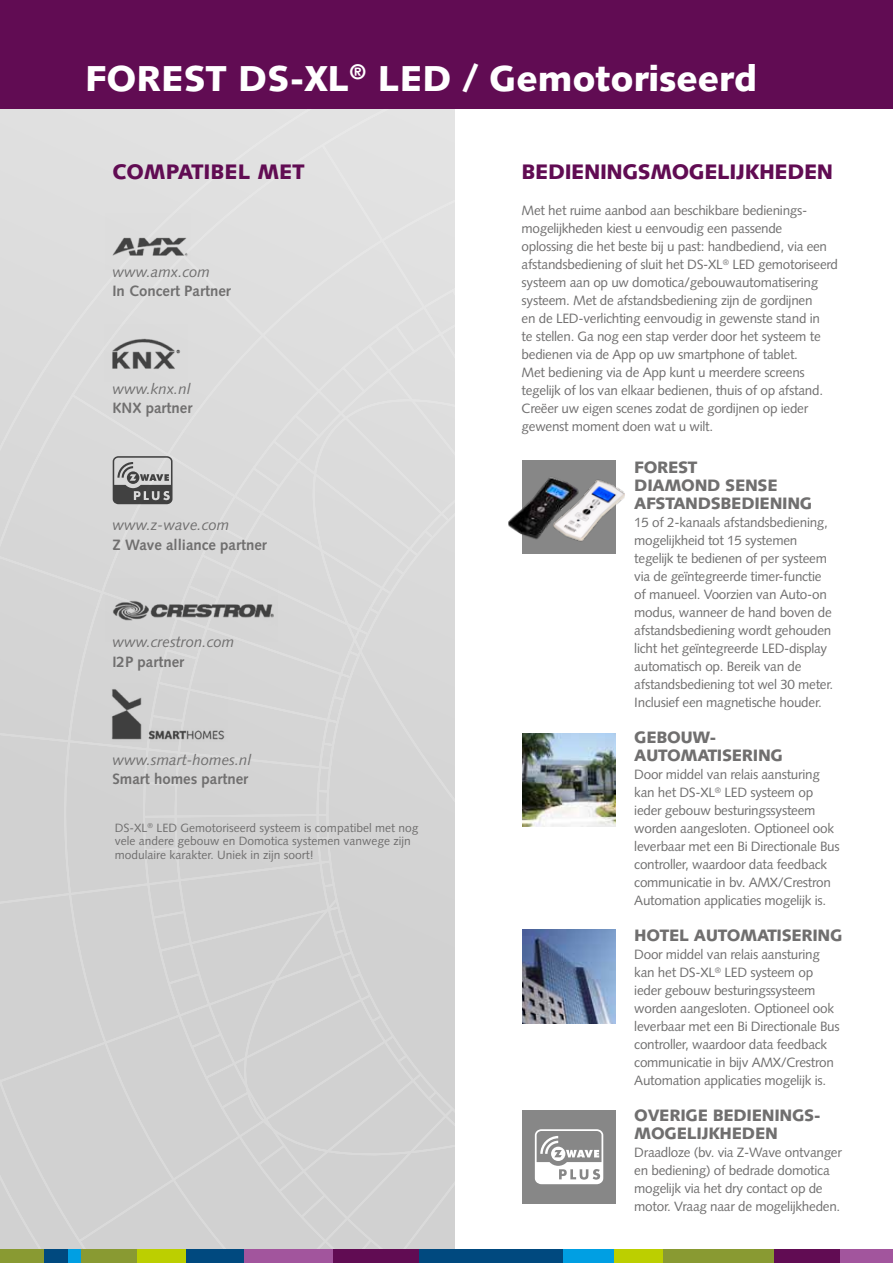
<style>
.page{position:relative;width:893px;height:1263px;background:#fff}
.page>*{position:absolute;margin:0;border:0;box-sizing:border-box;transform-origin:0 0}
.t1{font:900 36px "Syntax";color:#fff}
.t2{font:900 21px "Syntax";letter-spacing:-.02em;color:#610c53}
.t3{font:900 21px "Syntax";color:#610c53}
.t4{font:900 16.5px/18px "Syntax";letter-spacing:-.02em;color:#706f6f}
.t5{font:700 15px "Syntax";color:#706f6f}
.t6{font:italic 15px "Syntax";color:#706f6f}
.t7{font:13.5px/18px "Syntax";letter-spacing:-.02em;color:#706f6f}
.t8{font:12px/13.5px "Syntax";color:#706f6f}
</style>
<div class="page">
<svg style="left:0;top:108px;width:455px;height:1142px;background:#d6d6d6"></svg>
<div style="left:243px;top:1250px;width:90px;height:13px;background:#a2559d"></div>
<div style="left:836px;top:1250px;width:57px;height:13px;background:#a2559d"></div>
<div style="left:0;top:1250px;width:44px;height:13px;background:#899a32"></div>
<div style="left:68px;top:1250px;width:13px;height:13px;background:#009fe3"></div>
<div style="left:562px;top:1250px;width:52px;height:13px;background:#009fe3"></div>
<div style="left:186px;top:1250px;width:58px;height:13px;background:#00497f"></div>
<div style="left:418px;top:1250px;width:144px;height:13px;background:#00497f"></div>
<div style="left:44px;top:1250px;width:24px;height:13px;background:#00497f"></div>
<div style="left:333px;top:1250px;width:85px;height:13px;background:#610c53"></div>
<div style="left:774px;top:1250px;width:66px;height:13px;background:#610c53"></div>
<div style="left:81px;top:1250px;width:57px;height:13px;background:#899a32"></div>
<div style="left:662px;top:1250px;width:112px;height:13px;background:#899a32"></div>
<div style="left:138px;top:1250px;width:48px;height:13px;background:#bccf00"></div>
<div style="left:614px;top:1250px;width:49px;height:13px;background:#bccf00"></div>
<div style="left:0;top:0;width:893px;height:108px;background:#610c53"></div>
<img style="left:106px;top:579px;width:172px;height:62px">
<img style="left:105px;top:324px;width:83px;height:57px">
<img style="left:106px;top:214px;width:84px;height:56px">
<img style="left:522px;top:733px;width:94px;height:94px">
<img style="left:522px;top:930px;width:94px;height:93px">
<div style="left:522px;top:461px;width:94px;height:93px;background:#878787"></div>
<img style="left:508px;top:477px;width:50px;height:63px">
<img style="left:552px;top:480px;width:73px;height:62px">
<img style="left:111px;top:684px;width:117px;height:57px">
<svg style="left:113px;top:456px;width:60px;height:48px;background:#8e8e8e"></svg>
<div style="left:522px;top:1110px;width:94px;height:93px;background:#878787"></div>
<svg style="left:535px;top:1129px;width:68px;height:55px"></svg>
<h1 class="t1" style="left:85px;top:57px;width:674px">FOREST DS-XL<sup>®</sup> LED / Gemotoriseerd</h1>
<h2 class="t3" style="left:112px;top:160px;width:193px">COMPATIBEL MET</h2>
<p class="t6" style="left:112px;top:263px;width:99px">www.amx.com</p>
<p class="t5" style="left:112px;top:283px;width:120px">In Concert Partner</p>
<p class="t6" style="left:112px;top:380px;width:80px">www.knx.nl</p>
<p class="t5" style="left:112px;top:400px;width:81px">KNX partner</p>
<p class="t6" style="left:112px;top:516px;width:118px">www.z-wave.com</p>
<p class="t5" style="left:112px;top:536px;width:156px">Z Wave alliance partner</p>
<p class="t6" style="left:112px;top:633px;width:123px">www.crestron.com</p>
<p class="t5" style="left:112px;top:653px;width:73px">I2P partner</p>
<p class="t6" style="left:112px;top:750px;width:141px">www.smart-homes.nl</p>
<p class="t5" style="left:112px;top:770px;width:137px">Smart homes partner</p>
<p class="t8" style="left:115px;top:821px;width:305px">DS-XL<sup>®</sup> LED Gemotoriseerd systeem is compatibel met nog vele andere gebouw en Domotica systemen vanwege zijn modulaire karakter. Uniek in zijn soort!</p>
<h2 class="t2" style="left:522px;top:160px;width:313px">BEDIENINGSMOGELIJKHEDEN</h2>
<p class="t7" style="left:522px;top:202px;width:318px">Met het ruime aanbod aan beschikbare bedienings&shy;mogelijkheden kiest u eenvoudig een passende<br>oplossing die het beste bij u past: handbediend, via een afstandsbediening of sluit het DS-XL<sup>®</sup> LED gemotoriseerd systeem aan op uw domotica/gebouwautomatisering systeem. Met de afstandsbediening zijn de gordijnen<br>en de LED-verlichting eenvoudig in gewenste stand in<br>te stellen. Ga nog een stap verder door het systeem te bedienen via de App op uw smartphone of tablet.<br>Met bediening via de App kunt u meerdere screens tegelijk of los van elkaar bedienen, thuis of op afstand.<br>Creëer uw eigen scenes zodat de gordijnen op ieder gewenst moment doen wat u wilt.</p>
<p class="t4" style="left:634px;top:458px;width:180px">FOREST<br>DIAMOND SENSE<br>AFSTANDSBEDIENING</p>
<p class="t7" style="left:634px;top:513px;width:201px">15 of 2-kanaals afstandsbediening, mogelijkheid tot 15 systemen tegelijk te bedienen of per systeem via de geïntegreerde timer-functie of manueel. Voorzien van Auto-on modus, wanneer de hand boven de afstandsbediening wordt gehouden licht het geïntegreerde LED-display automatisch op. Bereik van de afstandsbediening tot wel 30 meter.<br>Inclusief een magnetische houder.</p>
<p class="t4" style="left:634px;top:728px;width:150px">GEBOUW-<br>AUTOMATISERING</p>
<p class="t7" style="left:634px;top:765px;width:207px">Door middel van relais aansturing kan het DS-XL<sup>®</sup> LED systeem op ieder gebouw besturingssysteem worden aangesloten. Optioneel ook leverbaar met een Bi Directionale Bus controller, waardoor data feedback communicatie in bv. AMX/Crestron Automation applicaties mogelijk is.</p>
<p class="t4" style="left:634px;top:926px;width:210px">HOTEL AUTOMATISERING</p>
<p class="t7" style="left:634px;top:945px;width:207px">Door middel van relais aansturing kan het DS-XL<sup>®</sup> LED systeem op ieder gebouw besturingssysteem worden aangesloten. Optioneel ook leverbaar met een Bi Directionale Bus controller, waardoor data feedback communicatie in bijv AMX/Crestron Automation applicaties mogelijk is.</p>
<p class="t4" style="left:634px;top:1106px;width:188px">OVERIGE BEDIENINGS-<br>MOGELIJKHEDEN</p>
<p class="t7" style="left:634px;top:1143px;width:209px">Draadloze (bv. via Z-Wave ontvanger en bediening) of bedrade domotica mogelijk via het dry contact op de motor. Vraag naar de mogelijkheden.</p>
</div>
